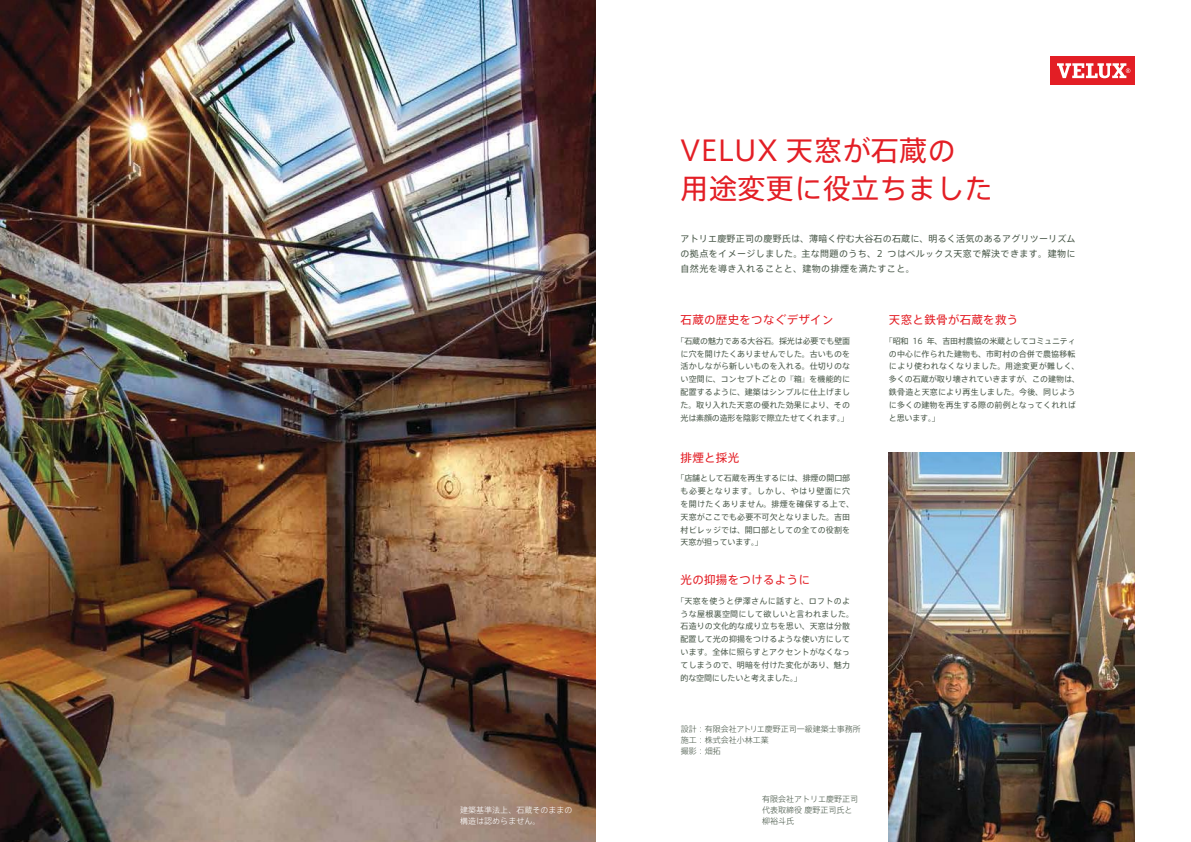
<style>
.page{position:relative;width:1191px;height:842px;background:#fff}
.page>*{position:absolute;margin:0;border:0;box-sizing:border-box;transform-origin:0 0}
.t1{font:28px/38px "Axis Std Regular 90 msp RKSJ H";letter-spacing:.015em;color:#e31e25}
.t2{font:11.5px "Axis Std Regular 90 msp RKSJ H";letter-spacing:.025em;color:#e31e25}
.t3{font:9px/15.3px "Axis Std Regular 90 msp RKSJ H";letter-spacing:.04em;color:#4a594a;text-align:justify}
.t4{font:8px/12.8px "Axis Std Regular 90 msp RKSJ H";letter-spacing:.015em;color:#4a594a}
.t5{font:8px/11px "Axis Std Light 90 msp RKSJ H";color:#4a594a}
.t6{font:8px/11px "Axis Std Light 90 msp RKSJ H";color:#fff}
</style>
<div class="page">
<img style="left:0;top:0;width:595px;height:842px">
<img style="left:889px;top:452px;width:245px;height:390px">
<div style="left:1049px;top:57px;width:85px;height:28px;background:#e31e25"></div>
<svg style="left:1057px;top:63px;width:73px;height:15px"></svg>
<p class="t6" style="left:460px;top:805px;width:114px">建築基準法上、石蔵そのままの構造は認めらません。</p>
<h1 class="t1" style="left:680px;top:135px;width:314px">VELUX 天窓が石蔵の<br>用途変更に役立ちました</h1>
<p class="t3" style="left:680px;top:232px;width:396px">アトリエ慶野正司の慶野氏は、薄暗く佇む大谷石の石蔵に、明るく活気のあるアグリツーリズムの拠点をイメージしました。主な問題のうち、2 つはベルックス天窓で解決できます。建物に自然光を導き入れることと、建物の排煙を満たすこと。</p>
<h2 class="t2" style="left:680px;top:316px;width:154px">石蔵の歴史をつなぐデザイン</h2>
<p class="t4" style="left:676px;top:335px;width:175px;text-align:center">「石蔵の魅力である大谷石。採光は必要でも壁面に穴を開けたくありませんでした。古いものを活かしながら新しいものを入れる。仕切りのない空間に、コンセプトごとの『箱』を機能的に配置するように、建築はシンプルに仕上げました。取り入れた天窓の優れた効果により、その光は素顔の造形を陰影で際立たせてくれます。」</p>
<h2 class="t2" style="left:680px;top:453px;width:60px">排煙と採光</h2>
<p class="t4" style="left:680px;top:473px;width:175px;text-indent:-4px">「店舗として石蔵を再生するには、排煙の開口部も必要となります。しかし、やはり壁面に穴を開けたくありません。排煙を確保する上で、天窓がここでも必要不可欠となりました。吉田村ビレッジでは、開口部としての全ての役割を天窓が担っています。」</p>
<h2 class="t2" style="left:680px;top:576px;width:131px">光の抑揚をつけるように</h2>
<p class="t4" style="left:680px;top:595px;width:175px;text-indent:-4px">「天窓を使うと伊澤さんに話すと、ロフトのような屋根裏空間にして欲しいと言われました。石造りの文化的な成り立ちを思い、天窓は分散配置して光の抑揚をつけるような使い方にしています。全体に照らすとアクセントがなくなってしまうので、明暗を付けた変化があり、魅力的な空間にしたいと考えました。」</p>
<p class="t5" style="left:681px;top:724px;width:181px">設計：有限会社アトリエ慶野正司一級建築士事務所施工：株式会社小林工業<br>撮影：畑拓</p>
<p class="t5" style="left:762px;top:794px;width:97px">有限会社アトリエ慶野正司代表取締役 慶野正司氏と柳裕斗氏</p>
<h2 class="t2" style="left:889px;top:316px;width:131px">天窓と鉄骨が石蔵を救う</h2>
<p class="t4" style="left:889px;top:335px;width:192px;text-indent:-4px">「昭和 16 年、吉田村農協の米蔵としてコミュニティの中心に作られた建物も、市町村の合併で農協移転により使われなくなりました。用途変更が難しく、多くの石蔵が取り壊されていきますが、この建物は、鉄骨造と天窓により再生しました。今後、同じように多くの建物を再生する際の前例となってくれればと思います。」</p>
</div>
